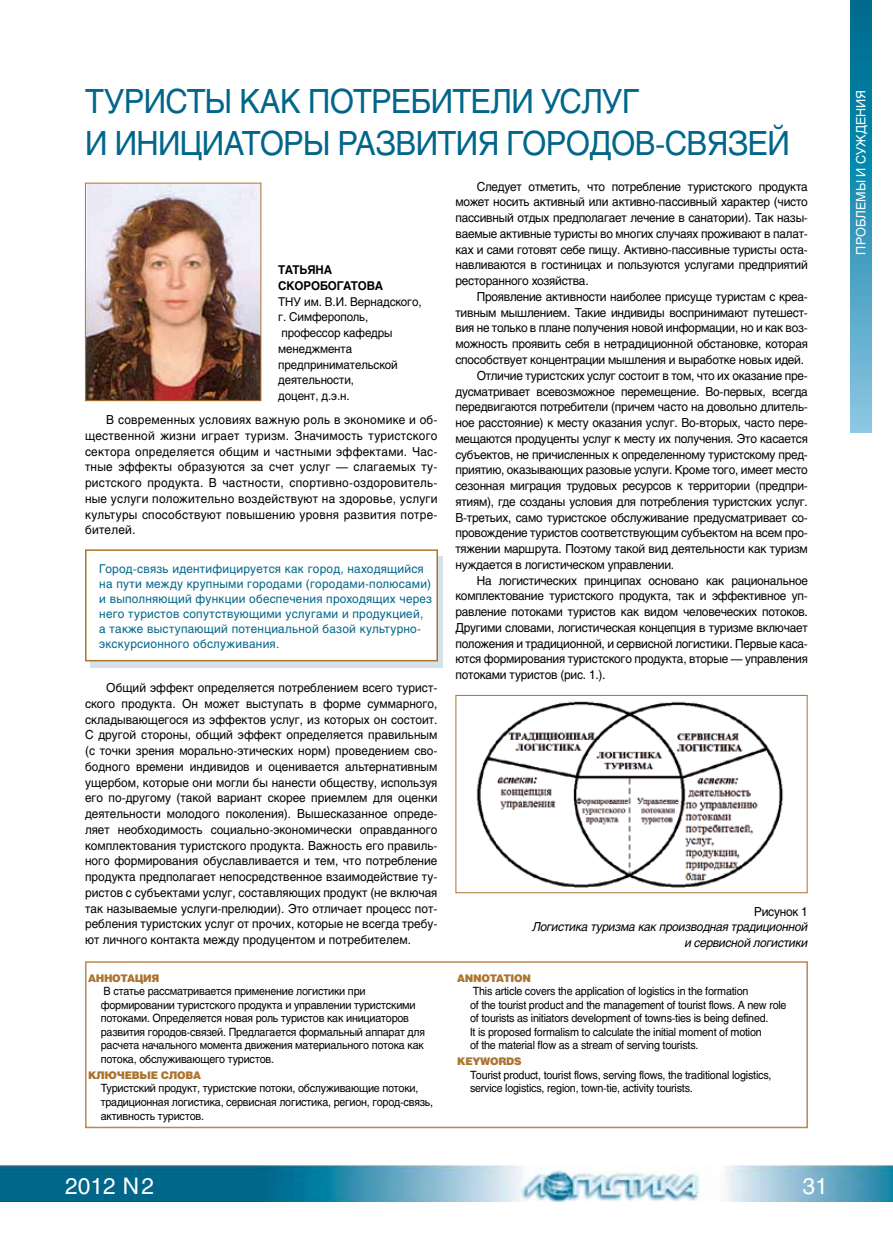
<style>
.page{position:relative;width:893px;height:1234px;background:#fff}
.page>*{position:absolute;margin:0;border:0;box-sizing:border-box;transform-origin:0 0}
.t1{font:33px/42px "Helios";letter-spacing:-.02em;color:#00668a;scale:.93 1}
.t2{font:22.5px "Helios";color:#fff}
.t3{font:12.75px "Helios";color:#fff}
.t4{font:12.3px/15.8px "Helios";letter-spacing:-.02em;color:#000;text-align:justify;scale:.96 1}
.t5{font:italic 12.3px/15.8px "Helios";letter-spacing:-.02em;color:#000;text-align:right;scale:.96 1}
.t6{font:12px/15px "Helios";letter-spacing:.02em;color:#00668a}
.t7{font:12px/15.8px "Helios";letter-spacing:-.01em;color:#000;scale:.96 1}
.t8{font:700 12px/15.8px "Helios";letter-spacing:-.01em;color:#000;scale:.96 1}
.t9{font:11.25px/13.5px "Helios";letter-spacing:-.02em;color:#000;scale:.95 1}
.t10{font:900 10.5px "Helios";letter-spacing:-.03em;color:#ab7430}
</style>
<div class="page">
<img style="left:0;top:1165px;width:893px;height:36px">
<svg style="left:850px;top:0;width:22px;height:432px;background:#3296b7"></svg>
<img style="left:87px;top:185px;width:172px;height:214px">
<div style="left:85px;top:183px;width:176px;height:218px;border:1px solid #ab7430"></div>
<img style="left:476px;top:701px;width:308px;height:187px">
<div style="left:455px;top:694px;width:353px;height:198px;border:1px solid #ab7430"></div>
<div style="left:85px;top:961px;width:723px;height:166px;border:2px solid #b88951"></div>
<div style="left:90px;top:556px;width:353px;height:111px;background:linear-gradient(to right,#d5e2e9,#d5e2e9)"></div>
<div style="left:86px;top:550px;width:351px;height:110px;background:#fff"></div>
<div style="left:85px;top:549px;width:353px;height:112px;border:2px solid #ab7430"></div>
<h1 class="t1" style="left:85px;top:80px;width:759px">ТУРИСТЫ КАК ПОТРЕБИТЕЛИ УСЛУГ<br>И ИНИЦИАТОРЫ РАЗВИТИЯ ГОРОДОВ-СВЯЗЕЙ</h1>
<p class="t8" style="left:278px;top:262px;width:111px">ТАТЬЯНА<br>СКОРОБОГАТОВА</p>
<p class="t7" style="left:278px;top:293px;width:151px">ТНУ им. В.И. Вернадского, г. Симферополь, профессор кафедры менеджмента предпринимательской деятельности,<br>доцент, д.э.н.</p>
<p class="t4" style="left:85px;top:411px;width:369px;text-indent:21px">В современных условиях важную роль в экономике и об&shy;щественной жизни играет туризм. Значимость туристского сектора определяется общим и частными эффектами. Час&shy;тные эффекты образуются за счет услуг — слагаемых ту&shy;ристского продукта. В частности, спортивно-оздоровитель&shy;ные услуги положительно воздействуют на здоровье, услуги культуры способствуют повышению уровня развития потре&shy;бителей.</p>
<p class="t6" style="left:99px;top:560px;width:334px">Город-связь идентифицируется как город, находящийся на пути между крупными городами (городами-полюсами) и выполняющий функции обеспечения проходящих через него туристов сопутствующими услугами и продукцией, а также выступающий потенциальной базой культурно&shy;экскурсионного обслуживания.</p>
<p class="t4" style="left:85px;top:679px;width:369px;text-indent:21px">Общий эффект определяется потреблением всего турист&shy;ского продукта. Он может выступать в форме суммарного, складывающегося из эффектов услуг, из которых он состоит.<br>С другой стороны, общий эффект определяется правильным (с точки зрения морально-этических норм) проведением сво&shy;бодного времени индивидов и оценивается альтернативным ущербом, которые они могли бы нанести обществу, используя его по-другому (такой вариант скорее приемлем для оценки деятельности молодого поколения). Вышесказанное опреде&shy;ляет необходимость социально-экономически оправданного комплектования туристского продукта. Важность его правиль&shy;ного формирования обуславливается и тем, что потребление продукта предполагает непосредственное взаимодействие ту&shy;ристов с субъектами услуг, составляющих продукт (не включая так называемые услуги-прелюдии). Это отличает процесс пот&shy;ребления туристских услуг от прочих, которые не всегда требу&shy;ют личного контакта между продуцентом и потребителем.</p>
<p class="t10" style="left:88px;top:971px;width:73px">АННОТАЦИЯ</p>
<p class="t9" style="left:101px;top:984px;width:343px">В статье рассматривается применение логистики при формировании туристского продукта и управлении туристскими потоками. Определяется новая роль туристов как инициаторов развития городов-связей. Предлагается формальный аппарат для расчета начального момента движения материального потока как потока, обслуживающего туристов.</p>
<p class="t10" style="left:88px;top:1068px;width:114px">КЛЮЧЕВЫЕ СЛОВА</p>
<p class="t9" style="left:101px;top:1081px;width:351px">Туристский продукт, туристские потоки, обслуживающие потоки, традиционная логистика, сервисная логистика, регион, город-связь, активность туристов.</p>
<p class="t4" style="left:455px;top:178px;width:369px;text-indent:21px">Следует отметить, что потребление туристского продукта может носить активный или активно-пассивный характер (чисто пассивный отдых предполагает лечение в санатории). Так назы&shy;ваемые активные туристы во многих случаях проживают в палат&shy;ках и сами готовят себе пищу. Активно-пассивные туристы оста&shy;навливаются в гостиницах и пользуются услугами предприятий ресторанного хозяйства.</p>
<p class="t4" style="left:477px;top:288px;width:346px">Проявление активности наиболее присуще туристам с креа-</p>
<p class="t4" style="left:455px;top:304px;width:369px">тивным мышлением. Такие индивиды воспринимают путешест-</p>
<p class="t4" style="left:455px;top:320px;width:369px">вия не только в плане получения новой информации, но и как воз-</p>
<p class="t4" style="left:455px;top:336px;width:369px">можность проявить себя в нетрадиционной обстановке, которая</p>
<p class="t4" style="left:455px;top:351px;width:365px">способствует концентрации мышления и выработке новых идей.</p>
<p class="t4" style="left:477px;top:367px;width:346px">Отличие туристских услуг состоит в том, что их оказание пре-</p>
<p class="t4" style="left:455px;top:383px;width:369px">дусматривает всевозможное перемещение. Во-первых, всегда</p>
<p class="t4" style="left:455px;top:399px;width:369px">передвигаются потребители (причем часто на довольно длитель-</p>
<p class="t4" style="left:455px;top:414px;width:369px">ное расстояние) к месту оказания услуг. Во-вторых, часто пере-</p>
<p class="t4" style="left:455px;top:430px;width:369px">мещаются продуценты услуг к месту их получения. Это касается</p>
<p class="t4" style="left:455px;top:446px;width:369px">субъектов, не причисленных к определенному туристскому пред-</p>
<p class="t4" style="left:455px;top:462px;width:369px">приятию, оказывающих разовые услуги. Кроме того, имеет место</p>
<p class="t4" style="left:455px;top:477px;width:369px">сезонная миграция трудовых ресурсов к территории (предпри-</p>
<p class="t4" style="left:455px;top:493px;width:369px">ятиям), где созданы условия для потребления туристских услуг.</p>
<p class="t4" style="left:455px;top:509px;width:369px">В-третьих, само туристское обслуживание предусматривает со-</p>
<p class="t4" style="left:455px;top:525px;width:369px">провождение туристов соответствующим субъектом на всем про-</p>
<p class="t4" style="left:455px;top:540px;width:369px">тяжении маршрута. Поэтому такой вид деятельности как туризм</p>
<p class="t4" style="left:455px;top:556px;width:229px">нуждается в логистическом управлении.</p>
<p class="t4" style="left:477px;top:572px;width:346px">На логистических принципах основано как рациональное</p>
<p class="t4" style="left:455px;top:588px;width:369px">комплектование туристского продукта, так и эффективное уп-</p>
<p class="t4" style="left:455px;top:603px;width:369px">равление потоками туристов как видом человеческих потоков.</p>
<p class="t4" style="left:455px;top:619px;width:369px">Другими словами, логистическая концепция в туризме включает</p>
<p class="t4" style="left:455px;top:635px;width:369px">положения и традиционной, и сервисной логистики. Первые каса-</p>
<p class="t4" style="left:455px;top:651px;width:369px">ются формирования туристского продукта, вторые — управления</p>
<p class="t4" style="left:455px;top:666px;width:158px">потоками туристов (рис. 1.).</p>
<p class="t4" style="left:754px;top:903px;width:58px">Рисунок 1</p>
<p class="t5" style="left:532px;top:918px;width:288px">Логистика туризма как производная традиционной и сервисной логистики</p>
<p class="t10" style="left:457px;top:971px;width:75px">ANNOTATION</p>
<p class="t9" style="left:470px;top:984px;width:335px">This article covers the application of logistics in the formation<br>of the tourist product and the management of tourist flows. A new role of tourists as initiators development of towns-ties is being defined.<br>It is proposed formalism to calculate the initial moment of motion<br>of the material flow as a stream of serving tourists.</p>
<p class="t10" style="left:457px;top:1054px;width:66px">KEYWORDS</p>
<p class="t9" style="left:470px;top:1067px;width:319px">Tourist product, tourist flows, serving flows, the traditional logistics, service logistics, region, town-tie, activity tourists.</p>
<h2 class="t2" style="left:65px;top:1172px;width:90px">2012 N2</h2>
<h2 class="t2" style="left:802px;top:1172px;width:27px">31</h2>
<p class="t3" style="left:853px;top:254px;width:166px;rotate:-90deg">ПРОБЛЕМЫ И СУЖДЕНИЯ</p>
</div>
